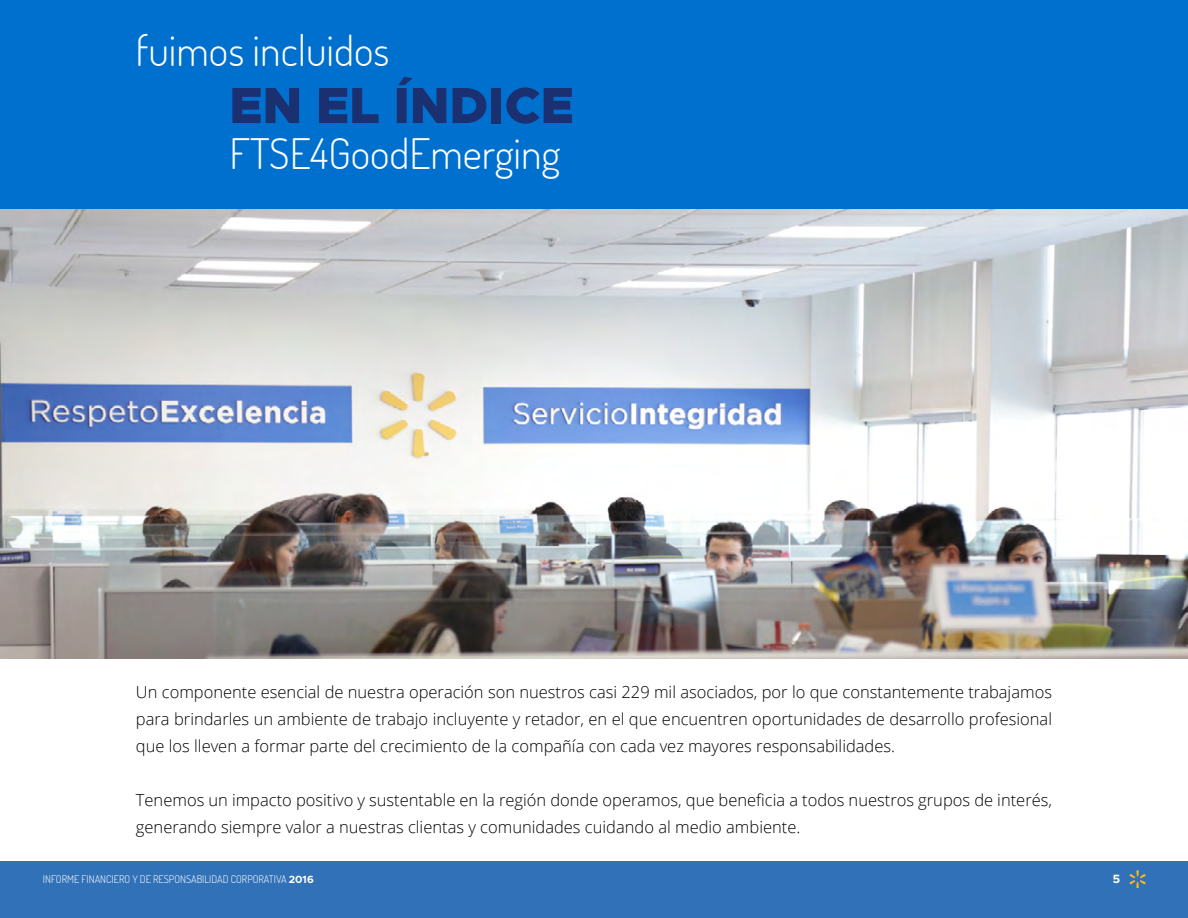
<style>
.page{position:relative;width:1188px;height:918px;background:#fff}
.page>*{position:absolute;margin:0;border:0;box-sizing:border-box;transform-origin:0 0}
.t1{font:900 51px "Metropolis";color:#1b3071}
.t2{font:300 42px "Dosis";color:#fff}
.t3{font:300 16.5px/27px "Open Sans";color:#000;text-align:justify}
.t4{font:700 12px "Metropolis";color:#fff}
.t5{font:300 10.5px "Dosis";color:#fff}
.s1{font-family:"Metropolis";font-weight:700}
</style>
<div class="page">
<img style="left:0;top:209px;width:1188px;height:450px">
<div style="left:0;top:0;width:1188px;height:209px;background:#0070cf"></div>
<div style="left:0;top:861px;width:1188px;height:57px;background:#3071b8"></div>
<svg style="left:1129px;top:870px;width:17px;height:18px"></svg>
<h2 class="t2" style="left:136px;top:23px;width:255px">fuimos incluidos</h2>
<h1 class="t1" style="left:229px;top:73px;width:346px">EN EL ÍNDICE</h1>
<h2 class="t2" style="left:229px;top:126px;width:333px">FTSE4GoodEmerging</h2>
<p class="t3" style="left:136px;top:678px;width:918px">Un componente esencial de nuestra operación son nuestros casi 229 mil asociados, por lo que constantemente trabajamos para brindarles un ambiente de trabajo incluyente y retador, en el que encuentren oportunidades de desarrollo profesional que los lleven a formar parte del crecimiento de la compañía con cada vez mayores responsabilidades.</p>
<p class="t3" style="left:136px;top:786px;width:918px">Tenemos un impacto positivo y sustentable en la región donde operamos, que beneficia a todos nuestros grupos de interés, generando siempre valor a nuestras clientas y comunidades cuidando al medio ambiente.</p>
<p class="t5" style="left:43px;top:873px;width:272px">INFORME FINANCIERO Y DE RESPONSABILIDAD CORPORATIVA <span class="s1">2016</span></p>
<p class="t4" style="left:1113px;top:872px;width:9px">5</p>
</div>
